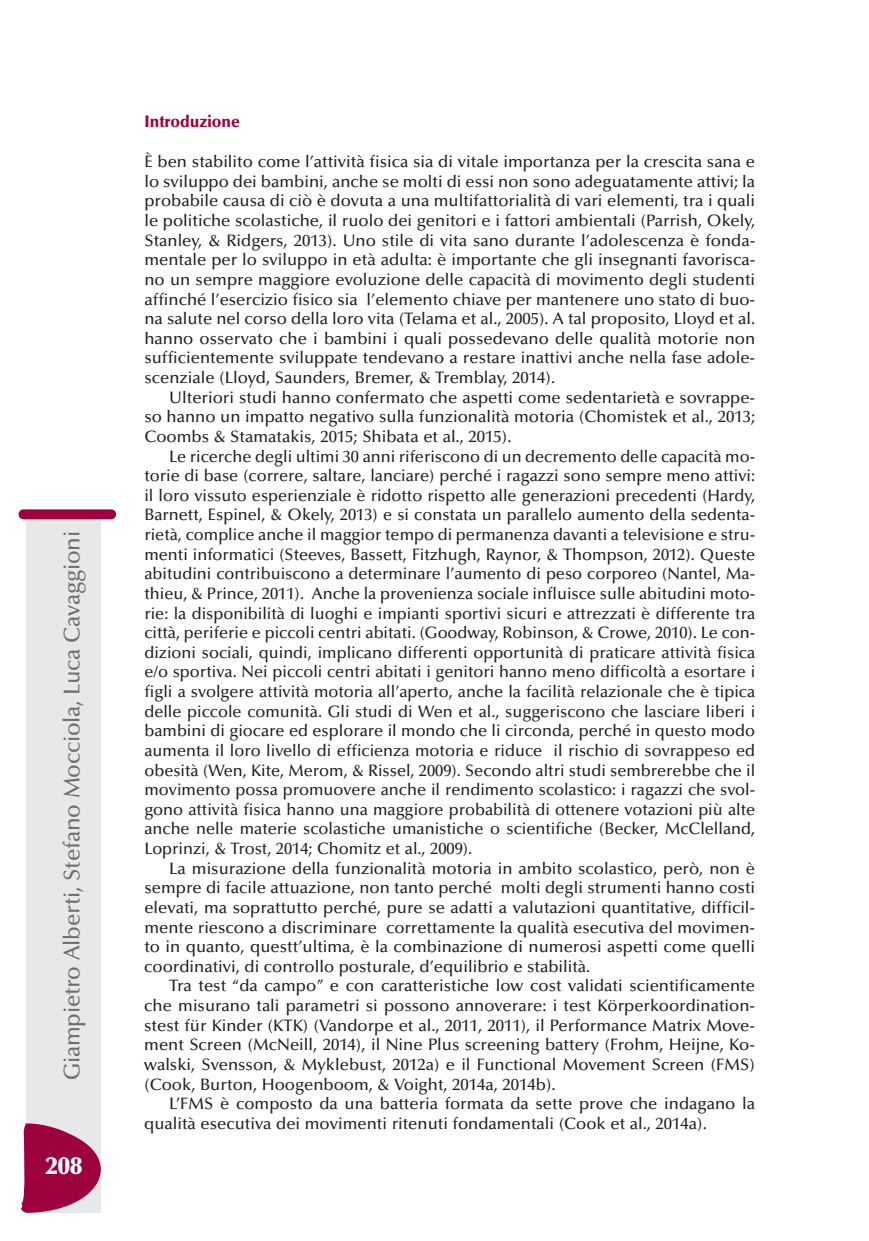
<style>
.page{position:relative;width:869px;height:1241px;background:#fff}
.page>*{position:absolute;margin:0;border:0;box-sizing:border-box;transform-origin:0 0}
.t1{font:900 24.5px "Optima";color:#fff}
.t2{font:500 22.75px "Optima";letter-spacing:-.01em;color:#6c6d70}
.t3{font:500 16.62px/19.6px "Optima";color:#231f20;text-align:justify}
.t4{font:900 16.62px "Optima";color:#9d0140;scale:.95 1}
</style>
<div class="page">
<div style="left:27px;top:517px;width:74px;height:695px;background:#e7e8e9"></div>
<div style="left:19px;top:509px;width:97px;height:10px;background:#9d0140;border-radius:5px"></div>
<svg style="left:21px;top:1122px;width:80px;height:90px"></svg>
<h2 class="t2" style="left:63px;top:1080px;width:550px;rotate:-90deg">Giampietro Alberti, Stefano Mocciola, Luca Cavaggioni</h2>
<h1 class="t1" style="left:45px;top:1155px;width:38px">208</h1>
<p class="t4" style="left:144px;top:115px;width:102px">Introduzione</p>
<p class="t3" style="left:144px;top:153px;width:612px">È ben stabilito come l’attività fisica sia di vitale importanza per la crescita sana e lo sviluppo dei bambini, anche se molti di essi non sono adeguatamente attivi; la probabile causa di ciò è dovuta a una multifattorialità di vari elementi, tra i quali le politiche scolastiche, il ruolo dei genitori e i fattori ambientali (Parrish, Okely, Stanley, &amp; Ridgers, 2013). Uno stile di vita sano durante l’adolescenza è fonda&shy;mentale per lo sviluppo in età adulta: è importante che gli insegnanti favorisca&shy;no un sempre maggiore evoluzione delle capacità di movimento degli studenti affinché l’esercizio fisico sia l’elemento chiave per mantenere uno stato di buo&shy;na salute nel corso della loro vita (Telama et al., 2005). A tal proposito, Lloyd et al. hanno osservato che i bambini i quali possedevano delle qualità motorie non sufficientemente sviluppate tendevano a restare inattivi anche nella fase adole&shy;scenziale (Lloyd, Saunders, Bremer, &amp; Tremblay, 2014).</p>
<p class="t3" style="left:144px;top:389px;width:612px;text-indent:25px">Ulteriori studi hanno confermato che aspetti come sedentarietà e sovrappe&shy;so hanno un impatto negativo sulla funzionalità motoria (Chomistek et al., 2013; Coombs &amp; Stamatakis, 2015; Shibata et al., 2015).</p>
<p class="t3" style="left:144px;top:448px;width:612px;text-indent:25px">Le ricerche degli ultimi 30 anni riferiscono di un decremento delle capacità mo&shy;torie di base (correre, saltare, lanciare) perché i ragazzi sono sempre meno attivi: il loro vissuto esperienziale è ridotto rispetto alle generazioni precedenti (Hardy, Barnett, Espinel, &amp; Okely, 2013) e si constata un parallelo aumento della sedenta&shy;rietà, complice anche il maggior tempo di permanenza davanti a televisione e stru&shy;menti informatici (Steeves, Bassett, Fitzhugh, Raynor, &amp; Thompson, 2012). Queste abitudini contribuiscono a determinare l’aumento di peso corporeo (Nantel, Ma&shy;thieu, &amp; Prince, 2011). Anche la provenienza sociale influisce sulle abitudini moto&shy;rie: la disponibilità di luoghi e impianti sportivi sicuri e attrezzati è differente tra città, periferie e piccoli centri abitati. (Goodway, Robinson, &amp; Crowe, 2010). Le con&shy;dizioni sociali, quindi, implicano differenti opportunità di praticare attività fisica e/o sportiva. Nei piccoli centri abitati i genitori hanno meno difficoltà a esortare i figli a svolgere attività motoria all’aperto, anche la facilità relazionale che è tipica delle piccole comunità. Gli studi di Wen et al., suggeriscono che lasciare liberi i bambini di giocare ed esplorare il mondo che li circonda, perché in questo modo aumenta il loro livello di efficienza motoria e riduce il rischio di sovrappeso ed obesità (Wen, Kite, Merom, &amp; Rissel, 2009). Secondo altri studi sembrerebbe che il movimento possa promuovere anche il rendimento scolastico: i ragazzi che svol&shy;gono attività fisica hanno una maggiore probabilità di ottenere votazioni più alte anche nelle materie scolastiche umanistiche o scientifiche (Becker, McClelland, Loprinzi, &amp; Trost, 2014; Chomitz et al., 2009).</p>
<p class="t3" style="left:144px;top:859px;width:612px;text-indent:25px">La misurazione della funzionalità motoria in ambito scolastico, però, non è sempre di facile attuazione, non tanto perché molti degli strumenti hanno costi elevati, ma soprattutto perché, pure se adatti a valutazioni quantitative, difficil&shy;mente riescono a discriminare correttamente la qualità esecutiva del movimen&shy;to in quanto, questt’ultima, è la combinazione di numerosi aspetti come quelli coordinativi, di controllo posturale, d’equilibrio e stabilità.</p>
<p class="t3" style="left:144px;top:977px;width:612px;text-indent:25px">Tra test “da campo” e con caratteristiche low cost validati scientificamente che misurano tali parametri si possono annoverare: i test Körperkoordination&shy;stest für Kinder (KTK) (Vandorpe et al., 2011, 2011), il Performance Matrix Move&shy;ment Screen (McNeill, 2014), il Nine Plus screening battery (Frohm, Heijne, Ko&shy;walski, Svensson, &amp; Myklebust, 2012a) e il Functional Movement Screen (FMS) (Cook, Burton, Hoogenboom, &amp; Voight, 2014a, 2014b).</p>
<p class="t3" style="left:144px;top:1095px;width:612px;text-indent:25px">L’FMS è composto da una batteria formata da sette prove che indagano la qualità esecutiva dei movimenti ritenuti fondamentali (Cook et al., 2014a).</p>
</div>
